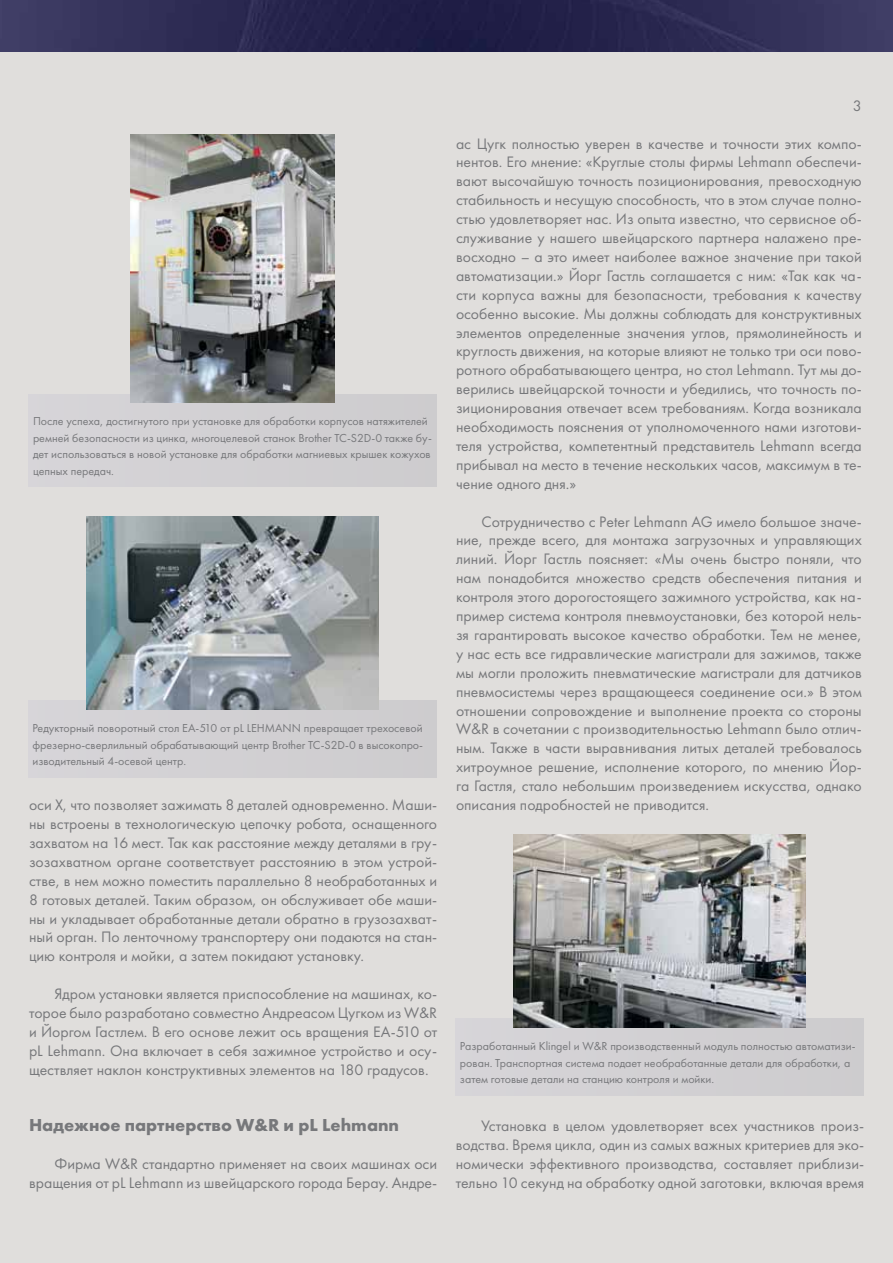
<style>
.page{position:relative;width:893px;height:1263px;background:#e0dedc}
.page>*{position:absolute;margin:0;border:0;box-sizing:border-box;transform-origin:0 0}
.t1{font:700 18px "Futura PT";color:#77787b}
.t2{font:15.75px/18.9px "Futura PT";color:#77787b;text-align:justify}
.t3{font:12px/16.5px "Futura PT";color:#77787b}
</style>
<div class="page">
<img style="left:0;top:0;width:893px;height:51px">
<div style="left:28px;top:701px;width:408px;height:77px;background:#d2d0d3"></div>
<img style="left:86px;top:516px;width:292px;height:193px">
<div style="left:29px;top:394px;width:408px;height:93px;background:#d2d0d3"></div>
<img style="left:131px;top:135px;width:204px;height:268px">
<div style="left:456px;top:1019px;width:408px;height:76px;background:#d2d0d3"></div>
<img style="left:514px;top:834px;width:292px;height:193px">
<p class="t3" style="left:33px;top:413px;width:401px">После успеха, достигнутого при установке для обработки корпусов натяжителей ремней безопасности из цинка, многоцелевой станок Brother TC-S2D-0 также бу&shy;дет использоваться в новой установке для обработки магниевых крышек кожухов цепных передач.</p>
<p class="t3" style="left:33px;top:720px;width:392px;text-align:justify">Редукторный поворотный стол EA-510 от pL LEHMANN превращает трехосевой фрезерно-сверлильный обрабатывающий центр Brother TC-S2D-0 в высокопро&shy;изводительный 4-осевой центр.</p>
<p class="t2" style="left:29px;top:795px;width:410px">оси X, что позволяет зажимать 8 деталей одновременно. Маши&shy;ны встроены в технологическую цепочку робота, оснащенного захватом на 16 мест. Так как расстояние между деталями в гру&shy;зозахватном органе соответствует расстоянию в этом устрой&shy;стве, в нем можно поместить параллельно 8 необработанных и 8 готовых деталей. Таким образом, он обслуживает обе маши&shy;ны и укладывает обработанные детали обратно в грузозахват&shy;ный орган. По ленточному транспортеру они подаются на стан&shy;цию контроля и мойки, а затем покидают установку.</p>
<p class="t2" style="left:29px;top:984px;width:410px;text-indent:26px">Ядром установки является приспособление на машинах, ко&shy;торое было разработано совместно Андреасом Цугком из W&amp;R и Йоргом Гастлем. В его основе лежит ось вращения EA-510 от pL Lehmann. Она включает в себя зажимное устройство и осу&shy;ществляет наклон конструктивных элементов на 180 градусов.</p>
<p class="t1" style="left:29px;top:1114px;width:372px">Надежное партнерство W&amp;R и pL Lehmann</p>
<p class="t2" style="left:29px;top:1154px;width:410px;text-align:right">Фирма W&amp;R стандартно применяет на своих машинах оси вращения от pL Lehmann из швейцарского города Берау. Андре-</p>
<p class="t2" style="left:853px;top:96px;width:10px">3</p>
<p class="t2" style="left:456px;top:134px;width:407px">ас Цугк полностью уверен в качестве и точности этих компо&shy;нентов. Его мнение: «Круглые столы фирмы Lehmann обеспечи&shy;вают высочайшую точность позиционирования, превосходную стабильность и несущую способность, что в этом случае полно&shy;стью удовлетворяет нас. Из опыта известно, что сервисное об&shy;служивание у нашего швейцарского партнера налажено пре&shy;восходно – а это имеет наиболее важное значение при такой автоматизации.» Йорг Гастль соглашается с ним: «Так как ча&shy;сти корпуса важны для безопасности, требования к качеству особенно высокие. Мы должны соблюдать для конструктивных элементов определенные значения углов, прямолинейность и круглость движения, на которые влияют не только три оси пово&shy;ротного обрабатывающего центра, но стол Lehmann. Тут мы до&shy;верились швейцарской точности и убедились, что точность по&shy;зиционирования отвечает всем требованиям. Когда возникала необходимость пояснения от уполномоченного нами изготови&shy;теля устройства, компетентный представитель Lehmann всегда прибывал на место в течение нескольких часов, максимум в те&shy;чение одного дня.»</p>
<p class="t2" style="left:456px;top:512px;width:407px;text-indent:26px">Сотрудничество с Peter Lehmann AG имело большое значе&shy;ние, прежде всего, для монтажа загрузочных и управляющих линий. Йорг Гастль поясняет: «Мы очень быстро поняли, что нам понадобится множество средств обеспечения питания и контроля этого дорогостоящего зажимного устройства, как на&shy;пример система контроля пневмоустановки, без которой нель&shy;зя гарантировать высокое качество обработки. Тем не менее, у нас есть все гидравлические магистрали для зажимов, также мы могли проложить пневматические магистрали для датчиков пневмосистемы через вращающееся соединение оси.» В этом отношении сопровождение и выполнение проекта со стороны W&amp;R в сочетании с производительностью Lehmann было отлич&shy;ным. Также в части выравнивания литых деталей требовалось хитроумное решение, исполнение которого, по мнению Йор&shy;га Гастля, стало небольшим произведением искусства, однако описания подробностей не приводится.</p>
<p class="t3" style="left:460px;top:1038px;width:397px">Разработанный Klingel и W&amp;R производственный модуль полностью автоматизи&shy;рован. Транспортная система подает необработанные детали для обработки, а затем готовые детали на станцию контроля и мойки.</p>
<p class="t2" style="left:456px;top:1117px;width:410px;text-indent:26px">Установка в целом удовлетворяет всех участников произ&shy;водства. Время цикла, один из самых важных критериев для эко&shy;номически эффективного производства, составляет приблизи&shy;тельно 10 секунд на обработку одной заготовки, включая время</p>
</div>
